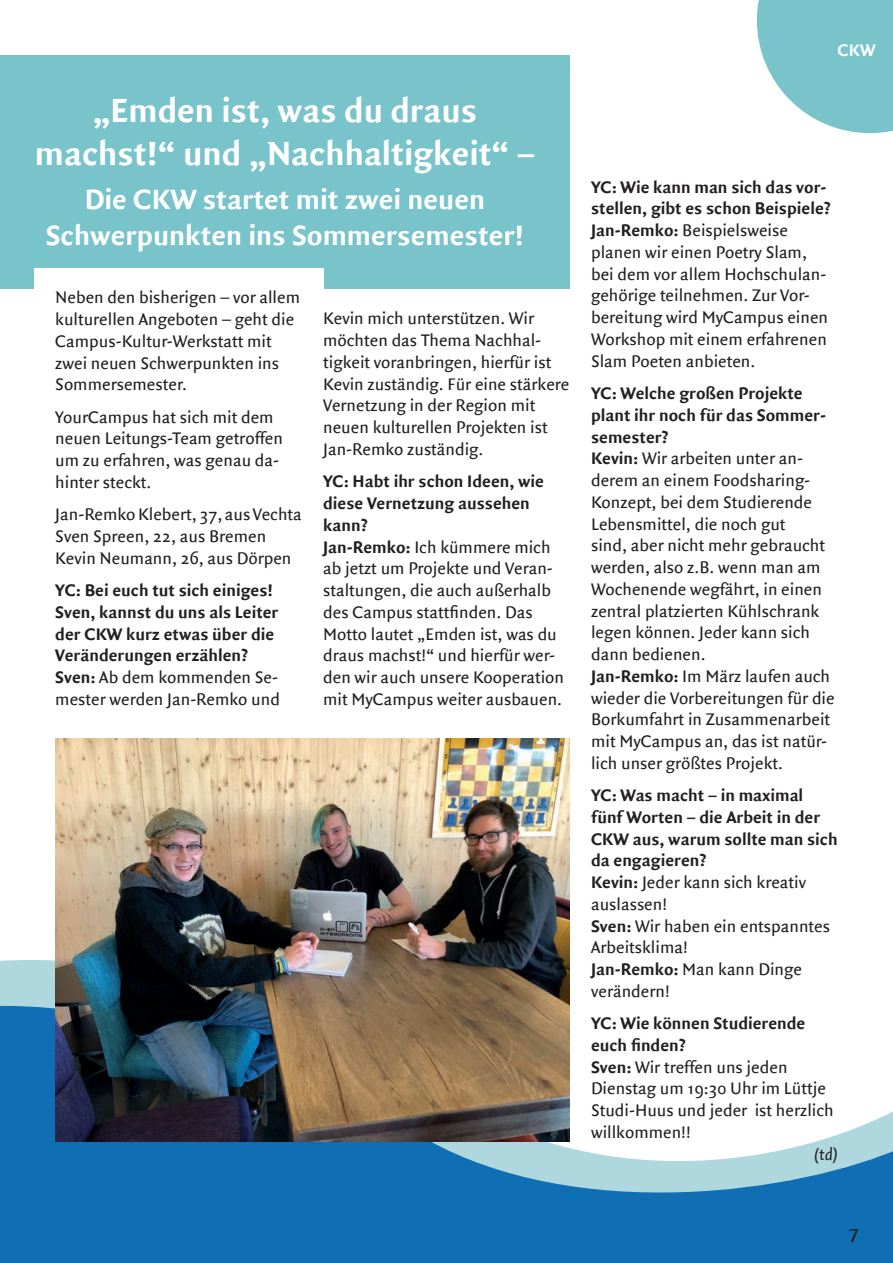
<style>
.page{position:relative;width:893px;height:1263px;background:#fff}
.page>*{position:absolute;margin:0;border:0;box-sizing:border-box;transform-origin:0 0}
.t1{font:700 36px/43.2px "Quadraat Sans";color:#fff;text-align:center}
.t2{font:700 30px/36px "Quadraat Sans";color:#fff;text-align:center}
.t3{font:19.5px "Friz Quadrata";color:#231f20}
.t4{font:18px/21.8px "Quadraat Sans";color:#231f20}
.t5{font:700 18px/21.8px "Quadraat Sans";color:#231f20}
.t6{font:italic 18px "Quadraat Sans";color:#231f20}
.t7{font:700 18px "Quadraat Sans";color:#fff}
.s1{font-weight:400}
.s2{font-weight:700}
</style>
<div class="page">
<svg style="left:0;top:960px;width:893px;height:303px;fill:#106fb4"></svg>
<svg style="left:757px;top:0;width:136px;height:133px"></svg>
<div style="left:0;top:55px;width:570px;height:234px;background:#79c4cb"></div>
<div style="left:34px;top:268px;width:289px;height:291px;background:#fff"></div>
<img style="left:55px;top:739px;width:515px;height:403px">
<h1 class="t1" style="left:35px;top:90px;width:501px">„Emden ist, was du draus machst!“ und „Nachhaltigkeit“ –</h1>
<h2 class="t2" style="left:46px;top:183px;width:480px">Die CKW startet mit zwei neuen<br>Schwerpunkten ins Sommersemester!</h2>
<p class="t4" style="left:55px;top:287px;width:246px">Neben den bisherigen – vor allem kulturellen Angeboten – geht die<br>Campus-Kultur-Werkstatt mit zwei neuen Schwerpunkten ins<br>Sommersemester.</p>
<p class="t4" style="left:55px;top:406px;width:229px">YourCampus hat sich mit dem neuen Leitungs-Team getroffen um zu erfahren, was genau da&shy;hinter steckt.</p>
<p class="t4" style="left:55px;top:504px;width:248px">Jan-Remko Klebert, 37, aus Vechta<br>Sven Spreen, 22, aus Bremen<br>Kevin Neumann, 26, aus Dörpen</p>
<p class="t5" style="left:55px;top:580px;width:226px">YC: Bei euch tut sich einiges!<br>Sven, kannst du uns als Leiter der CKW kurz etwas über die<br>Veränderungen erzählen?<br>Sven: <span class="s1">Ab dem kommenden Se&shy;mester werden Jan-Remko und</span></p>
<p class="t4" style="left:323px;top:308px;width:248px">Kevin mich unterstützen. Wir möchten das Thema Nachhal&shy;tigkeit voranbringen, hierfür ist<br>Kevin zuständig. Für eine stärkere<br>Vernetzung in der Region mit neuen kulturellen Projekten ist<br>Jan-Remko zuständig.</p>
<p class="t4" style="left:323px;top:471px;width:242px"><span class="s2">YC: Habt ihr schon Ideen, wie diese Vernetzung aussehen kann?<br>Jan-Remko:</span> Ich kümmere mich ab jetzt um Projekte und Veran&shy;staltungen, die auch außerhalb des Campus stattfinden. Das<br>Motto lautet „Emden ist, was du draus machst!“ und hierfür wer&shy;den wir auch unsere Kooperation mit MyCampus weiter ausbauen.</p>
<p class="t7" style="left:838px;top:40px;width:40px">CKW</p>
<p class="t4" style="left:591px;top:176px;width:241px"><span class="s2">YC: Wie kann man sich das vor&shy;stellen, gibt es schon Beispiele?<br>Jan-Remko:</span> Beispielsweise planen wir einen Poetry Slam, bei dem vor allem Hochschulan&shy;gehörige teilnehmen. Zur Vor&shy;bereitung wird MyCampus einen<br>Workshop mit einem erfahrenen<br>Slam Poeten anbieten.</p>
<p class="t4" style="left:591px;top:383px;width:245px"><span class="s2">YC: Welche großen Projekte plant ihr noch für das Sommer&shy;semester?<br>Kevin:</span> Wir arbeiten unter an&shy;derem an einem Foodsharing-<br>Konzept, bei dem Studierende<br>Lebensmittel, die noch gut<br>sind, aber nicht mehr gebraucht werden, also z.B. wenn man am<br>Wochenende wegfährt, in einen zentral platzierten Kühlschrank legen können. Jeder kann sich dann bedienen.<br><span class="s2">Jan-Remko:</span> Im März laufen auch wieder die Vorbereitungen für die<br>Borkumfahrt in Zusammenarbeit mit MyCampus an, das ist natür&shy;lich unser größtes Projekt.</p>
<p class="t5" style="left:591px;top:785px;width:248px">YC: Was macht – in maximal fünf Worten – die Arbeit in der<br>CKW aus, warum sollte man sich da engagieren?<br>Kevin: <span class="s1">Jeder kann sich kreativ auslassen!<br></span>Sven: <span class="s1">Wir haben ein entspanntes<br>Arbeitsklima!<br></span>Jan-Remko: <span class="s1">Man kann Dinge verändern!</span></p>
<p class="t4" style="left:591px;top:1013px;width:244px"><span class="s2">YC: Wie können Studierende euch finden?<br>Sven:</span> Wir treffen uns jeden<br>Dienstag um 19:30 Uhr im Lüttje<br>Studi-Huus und jeder ist herzlich willkommen!!</p>
<p class="t6" style="left:814px;top:1144px;width:25px">(td)</p>
<p class="t3" style="left:848px;top:1224px;width:12px">7</p>
</div>
